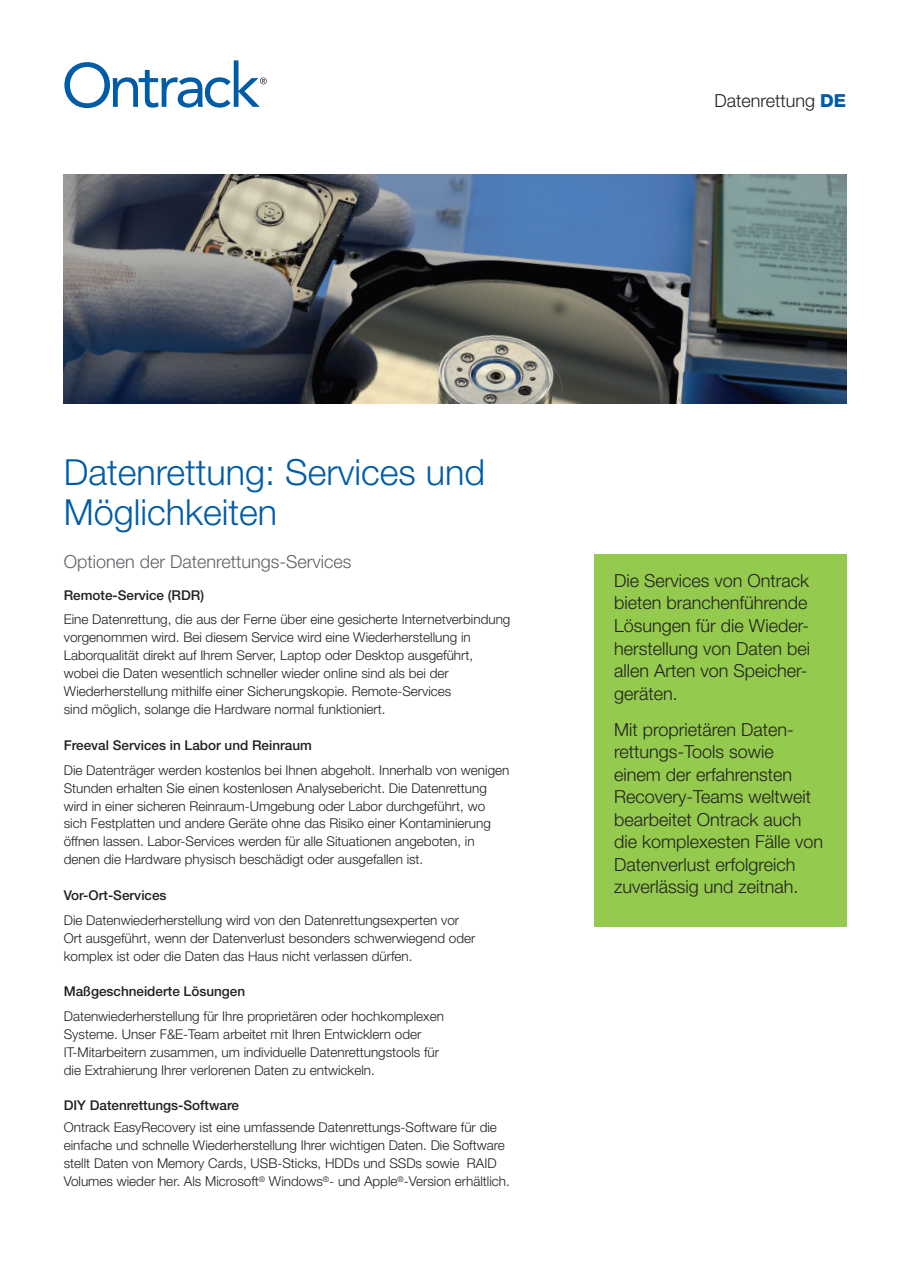
<style>
.page{position:relative;width:910px;height:1280px;background:#fff}
.page>*{position:absolute;margin:0;border:0;box-sizing:border-box;transform-origin:0 0}
.t1{font:300 36px/40.5px "Helvetica Neue LT Std";color:#015ca7}
.t2{font:300 18px/22.5px "Helvetica Neue LT Std";color:#231f20}
.t3{font:300 18px "Helvetica Neue LT Std";color:#5e6367}
.t4{font:300 13.5px/18px "Helvetica Neue LT Std";color:#231f20}
.t5{font:500 13.5px "Helvetica Neue LT Std";color:#231f20}
.s1{font-weight:800;color:#015ca7}
</style>
<div class="page">
<img style="left:64px;top:174px;width:782px;height:230px">
<div style="left:594px;top:554px;width:252px;height:373px;background:#94ca4e"></div>
<svg style="left:64px;top:60px;width:203px;height:48px"></svg>
<h2 class="t2" style="left:714px;top:89px;width:133px">Datenrettung <span class="s1">DE</span></h2>
<h1 class="t1" style="left:64px;top:451px;width:423px">Datenrettung: Services und<br>Möglichkeiten</h1>
<h2 class="t3" style="left:64px;top:551px;width:289px">Optionen der Datenrettungs-Services</h2>
<p class="t5" style="left:64px;top:587px;width:142px">Remote-Service (RDR)</p>
<p class="t4" style="left:64px;top:610px;width:448px">Eine Datenrettung, die aus der Ferne über eine gesicherte Internetverbindung vorgenommen wird. Bei diesem Service wird eine Wiederherstellung in Laborqualität direkt auf Ihrem Server, Laptop oder Desktop ausgeführt, wobei die Daten wesentlich schneller wieder online sind als bei der Wiederherstellung mithilfe einer Sicherungskopie. Remote-Services<br>sind möglich, solange die Hardware normal funktioniert.</p>
<p class="t5" style="left:64px;top:737px;width:250px">Freeval Services in Labor und Reinraum</p>
<p class="t4" style="left:64px;top:760px;width:447px">Die Datenträger werden kostenlos bei Ihnen abgeholt. Innerhalb von wenigen Stunden erhalten Sie einen kostenlosen Analysebericht. Die Datenrettung wird in einer sicheren Reinraum-Umgebung oder Labor durchgeführt, wo sich Festplatten und andere Geräte ohne das Risiko einer Kontaminierung öffnen lassen. Labor-Services werden für alle Situationen angeboten, in denen die Hardware physisch beschädigt oder ausgefallen ist.</p>
<p class="t5" style="left:64px;top:887px;width:104px">Vor-Ort-Services</p>
<p class="t4" style="left:64px;top:910px;width:413px">Die Datenwiederherstellung wird von den Datenrettungsexperten vor<br>Ort ausgeführt, wenn der Datenverlust besonders schwerwiegend oder komplex ist oder die Daten das Haus nicht verlassen dürfen.</p>
<p class="t5" style="left:64px;top:983px;width:183px">Maßgeschneiderte Lösungen</p>
<p class="t4" style="left:64px;top:1006px;width:382px">Datenwiederherstellung für Ihre proprietären oder hochkomplexen Systeme. Unser F&amp;E-Team arbeitet mit Ihren Entwicklern oder IT-Mitarbeitern zusammen, um individuelle Datenrettungstools für die Extrahierung Ihrer verlorenen Daten zu entwickeln.</p>
<p class="t5" style="left:64px;top:1097px;width:177px">DIY Datenrettungs-Software</p>
<p class="t4" style="left:64px;top:1118px;width:448px">Ontrack EasyRecovery ist eine umfassende Datenrettungs-Software für die einfache und schnelle Wiederherstellung Ihrer wichtigen Daten. Die Software stellt Daten von Memory Cards, USB-Sticks, HDDs und SSDs sowie RAID Volumes wieder her. Als Microsoft<sup>®</sup> Windows<sup>®</sup>- und Apple<sup>®</sup>-Version erhältlich.</p>
<h2 class="t2" style="left:614px;top:569px;width:198px">Die Services von Ontrack bieten branchenführende<br>Lösungen für die Wieder&shy;herstellung von Daten bei allen Arten von Speicher&shy;geräten.</h2>
<h2 class="t2" style="left:614px;top:717px;width:211px">Mit proprietären Daten&shy;rettungs-Tools sowie einem der erfahrensten<br>Recovery-Teams weltweit bearbeitet Ontrack auch die komplexesten Fälle von<br>Datenverlust erfolgreich zuverlässig und zeitnah.</h2>
</div>
